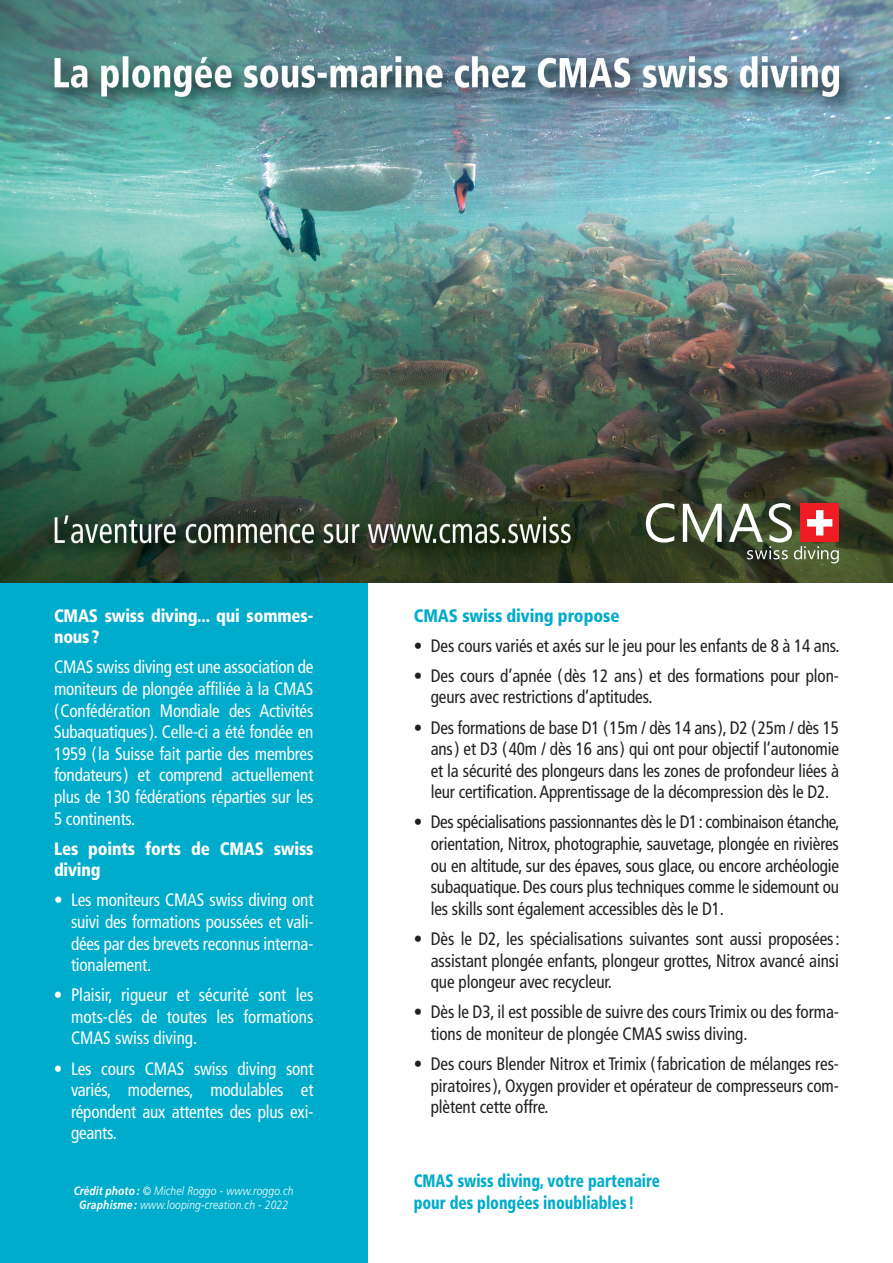
<style>
.page{position:relative;width:893px;height:1263px;background:#fff}
.page>*{position:absolute;margin:0;border:0;box-sizing:border-box;transform-origin:0 0}
.t1{font:condensed 18px/21.6px "Frutiger";letter-spacing:-.005em;color:#231f20;text-align:justify;scale:.95 1}
.t2{font:condensed 18px/21.6px "Frutiger";letter-spacing:-.01em;color:#fff;text-align:justify;scale:.95 1}
.t3{font:900 condensed 18px/21.6px "Frutiger";letter-spacing:-.01em;color:#fff;scale:.95 1}
.t4{font:900 condensed 18px/21.6px "Frutiger";color:#00accb;scale:.85 1}
.t5{font:900 condensed 18px "Frutiger";color:#00accb;scale:.95 1}
.t6{font:italic 300 12px/14.4px "Frutiger";letter-spacing:.02em;color:#fff;text-align:center;scale:.85 1}
.s1{font-weight:700}
</style>
<div class="page">
<div style="left:0;top:578px;width:367px;height:685px;background:#00accb"></div>
<img style="left:0;top:0;width:893px;height:583px">
<svg style="left:646px;top:503px;width:28px;height:39px"></svg>
<svg style="left:683px;top:504px;width:39px;height:38px"></svg>
<svg style="left:729px;top:503px;width:110px;height:60px;background:#866956"></svg>
<p class="t3" style="left:54px;top:604px;width:275px">CMAS swiss diving... qui sommes&shy;nous?</p>
<p class="t2" style="left:54px;top:656px;width:275px">CMAS swiss diving est une association de moniteurs de plongée affiliée à la CMAS (Confédération Mondiale des Activités Subaquatiques). Celle-ci a été fondée en 1959 (la Suisse fait partie des membres fondateurs) et comprend actuellement plus de 130 fédérations réparties sur les 5 continents.</p>
<p class="t3" style="left:54px;top:837px;width:275px">Les points forts de CMAS swiss diving</p>
<p class="t2" style="left:71px;top:889px;width:257px;text-indent:-17px">• Les moniteurs CMAS swiss diving ont suivi des formations poussées et vali&shy;dées par des brevets reconnus interna&shy;tionalement.</p>
<p class="t2" style="left:71px;top:984px;width:257px;text-indent:-17px">• Plaisir, rigueur et sécurité sont les mots-clés de toutes les formations CMAS swiss diving.</p>
<p class="t2" style="left:71px;top:1058px;width:257px;text-indent:-17px">• Les cours CMAS swiss diving sont variés, modernes, modulables et répondent aux attentes des plus exi&shy;geants.</p>
<p class="t6" style="left:74px;top:1183px;width:260px"><span class="s1">Crédit photo :</span> © Michel Roggo - www.roggo.ch<br><span class="s1">Graphisme :</span> www.looping-creation.ch - 2022</p>
<p class="t5" style="left:414px;top:604px;width:218px">CMAS swiss diving propose</p>
<p class="t1" style="left:414px;top:635px;width:450px">• Des cours variés et axés sur le jeu pour les enfants de 8 à 14 ans.</p>
<p class="t1" style="left:431px;top:665px;width:431px;text-indent:-17px">• Des cours d’apnée (dès 12 ans) et des formations pour plon&shy;geurs avec restrictions d’aptitudes.</p>
<p class="t1" style="left:431px;top:717px;width:431px;text-indent:-17px">• Des formations de base D1 (15m / dès 14 ans), D2 (25m / dès 15 ans) et D3 (40m / dès 16 ans) qui ont pour objectif l’autonomie et la sécurité des plongeurs dans les zones de profondeur liées à leur certification. Apprentissage de la décompression dès le D2.</p>
<p class="t1" style="left:431px;top:811px;width:432px;text-indent:-17px">• Des spécialisations passionnantes dès le D1: combinaison étanche, orientation, Nitrox, photographie, sauvetage, plongée en rivières ou en altitude, sur des épaves, sous glace, ou encore archéologie subaquatique. Des cours plus techniques comme le sidemount ou les skills sont également accessibles dès le D1.</p>
<p class="t1" style="left:431px;top:928px;width:432px;text-indent:-17px">• Dès le D2, les spécialisations suivantes sont aussi proposées: assistant plongée enfants, plongeur grottes, Nitrox avancé ainsi que plongeur avec recycleur.</p>
<p class="t1" style="left:431px;top:1001px;width:431px;text-indent:-17px">• Dès le D3, il est possible de suivre des cours Trimix ou des forma&shy;tions de moniteur de plongée CMAS swiss diving.</p>
<p class="t1" style="left:431px;top:1053px;width:431px;text-indent:-17px">• Des cours Blender Nitrox et Trimix (fabrication de mélanges res&shy;piratoires), Oxygen provider et opérateur de compresseurs com&shy;plètent cette offre.</p>
<p class="t4" style="left:414px;top:1170px;width:291px">CMAS swiss diving, votre partenaire pour des plongées inoubliables !</p>
</div>
